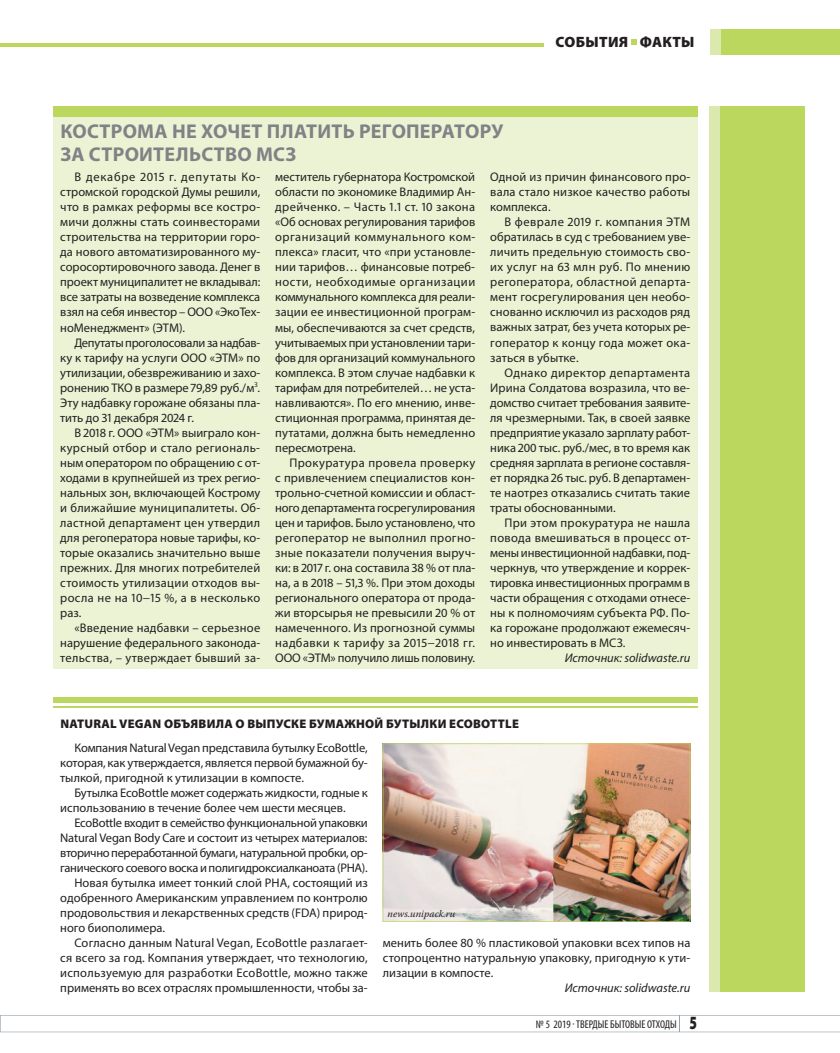
<style>
.page{position:relative;width:840px;height:1053px;background:#fff}
.page>*{position:absolute;margin:0;border:0;box-sizing:border-box;transform-origin:0 0}
.t1{font:700 20px/22.5px "Myriad Pro";letter-spacing:.01em;color:#808285}
.t2{font:900 15px "Myriad Pro";letter-spacing:.02em;color:#231f20}
.t3{font:12.5px/15px "Myriad Pro";color:#231f20;text-align:justify}
.t4{font:900 12.5px "Myriad Pro";letter-spacing:.02em;color:#231f20}
.t5{font:12.5px "Myriad Pro";letter-spacing:-.025em;color:#231f20}
.t6{font:12.5px "Myriad Pro";letter-spacing:-.03em;color:#231f20}
.t7{font:12.5px "Myriad Pro";letter-spacing:-.02em;color:#231f20}
.t8{font:12.5px "Myriad Pro";letter-spacing:.02em;color:#231f20}
.t9{font:italic 12.5px "Myriad Pro";color:#231f20}
.t10{font:condensed 11.25px "Myriad Pro";color:#231f20}
.t11{font:italic 10px "Warnock Pro";color:#231f20}
.s1{font-weight:900;font-stretch:normal;font-size:18.75px}
</style>
<div class="page">
<svg style="left:0;top:1015px;width:840px;height:17px"></svg>
<div style="left:721px;top:29px;width:119px;height:26px;background:#bbd75e"></div>
<svg style="left:631px;top:39px;width:6px;height:5px"></svg>
<hr style="left:0;top:43px;width:543px;height:4px;background:#bbd75e">
<div style="left:711px;top:29px;width:10px;height:26px;background:#dce9ae"></div>
<div style="left:719px;top:106px;width:85px;height:885px;background:#bbd75e"></div>
<div style="left:709px;top:106px;width:10px;height:885px;background:#dce9ae"></div>
<div style="left:53px;top:697px;width:644px;height:5px;background:#bbd75e"></div>
<hr style="left:53px;top:706px;width:644px;height:1px;background:#bbd75e">
<div style="left:53px;top:116px;width:644px;height:553px;background:#ebf3d4"></div>
<div style="left:53px;top:106px;width:644px;height:10px;background:#bbd75e"></div>
<img style="left:383px;top:743px;width:307px;height:178px">
<p class="t2" style="left:555px;top:33px;width:141px">СОБЫТИЯ ФАКТЫ</p>
<h1 class="t1" style="left:60px;top:120px;width:444px">КОСТРОМА НЕ ХОЧЕТ ПЛАТИТЬ РЕГОПЕРАТОРУ<br>ЗА СТРОИТЕЛЬСТВО МСЗ</h1>
<p class="t3" style="left:60px;top:169px;width:202px;text-indent:14px">В декабре 2015 г. депутаты Ко&shy;стромской городской Думы решили, что в рамках реформы все костро&shy;мичи должны стать соинвесторами строительства на территории горо&shy;да нового автоматизированного му&shy;соросортировочного завода. Денег в проект муниципалитет не вкладывал: все затраты на возведение комплекса взял на себя инвестор – ООО «ЭкоТех&shy;ноМенеджмент» (ЭТМ).</p>
<p class="t3" style="left:60px;top:334px;width:202px;text-indent:14px">Депутаты проголосовали за надбав&shy;ку к тарифу на услуги ООО «ЭТМ» по утилизации, обезвреживанию и захо&shy;ронению ТКО в размере 79,89 руб./ м<sup>3</sup>.<br>Эту надбавку горожане обязаны пла&shy;тить до 31 декабря 2024 г.</p>
<p class="t3" style="left:60px;top:424px;width:202px;text-indent:14px">В 2018 г. ООО «ЭТМ» выиграло кон&shy;курсный отбор и стало региональ&shy;ным оператором по обращению с от&shy;ходами в крупнейшей из трех регио&shy;нальных зон, включающей Кострому и ближайшие муниципалитеты. Об&shy;ластной департамент цен утвердил для регоператора новые тарифы, ко&shy;торые оказались значительно выше прежних. Для многих потребителей стоимость утилизации отходов вы&shy;росла не на 10−15 %, а в несколько раз.</p>
<p class="t3" style="left:60px;top:619px;width:201px;text-indent:14px">«Введение надбавки – серьезное нарушение федерального законода&shy;тельства, – утверждает бывший за-</p>
<p class="t3" style="left:275px;top:169px;width:202px">меститель губернатора Костромской области по экономике Владимир Ан&shy;дрейченко. – Часть 1.1 ст. 10 закона «Об основах регулирования тарифов организаций коммунального ком&shy;плекса» гласит, что «при установле&shy;нии тарифов… финансовые потреб&shy;ности, необходимые организации коммунального комплекса для реали&shy;зации ее инвестиционной програм&shy;мы, обеспечиваются за счет средств, учитываемых при установлении тари&shy;фов для организаций коммунального комплекса. В этом случае надбавки к тарифам для потребителей… не уста&shy;навливаются». По его мнению, инве&shy;стиционная программа, принятая де&shy;путатами, должна быть немедленно пересмотрена.</p>
<p class="t3" style="left:275px;top:454px;width:202px;text-indent:14px">Прокуратура провела проверку с привлечением специалистов кон&shy;трольно-счетной комиссии и област&shy;ного департамента госрегулирования цен и тарифов. Было установлено, что регоператор не выполнил прогно&shy;зные показатели получения выруч&shy;ки: в 2017 г. она составила 38 % от пла&shy;на, а в 2018 – 51,3 %. При этом доходы регионального оператора от прода&shy;жи вторсырья не превысили 20 % от намеченного. Из прогнозной суммы надбавки к тарифу за 2015−2018 гг.<br>ООО «ЭТМ» получило лишь половину.</p>
<p class="t3" style="left:490px;top:169px;width:202px">Одной из причин финансового про&shy;вала стало низкое качество работы комплекса.</p>
<p class="t3" style="left:490px;top:214px;width:202px;text-indent:14px">В феврале 2019 г. компания ЭТМ обратилась в суд с требованием уве&shy;личить предельную стоимость сво&shy;их услуг на 63 млн руб. По мнению регоператора, областной департа&shy;мент госрегулирования цен необо&shy;снованно исключил из расходов ряд важных затрат, без учета которых ре&shy;гоператор к концу года может ока&shy;заться в убытке.</p>
<p class="t3" style="left:490px;top:364px;width:202px;text-indent:14px">Однако директор департамента Ирина Солдатова возразила, что ве&shy;домство считает требования заявите&shy;ля чрезмерными. Так, в своей заявке предприятие указало зарплату работ&shy;ника 200 тыс. руб./мес, в то время как средняя зарплата в регионе составля&shy;ет порядка 26 тыс. руб. В департамен&shy;те наотрез отказались считать такие траты обоснованными.</p>
<p class="t3" style="left:490px;top:514px;width:201px;text-indent:14px">При этом прокуратура не нашла повода вмешиваться в процесс от&shy;мены инвестиционной надбавки, под&shy;черкнув, что утверждение и коррек&shy;тировка инвестиционных программ в части обращения с отходами отнесе&shy;ны к полномочиям субъекта РФ. По&shy;ка горожане продолжают ежемесяч&shy;но инвестировать в МСЗ.</p>
<p class="t9" style="left:565px;top:649px;width:127px">Источник: solidwaste.ru</p>
<p class="t4" style="left:60px;top:716px;width:460px">NATURAL VEGAN ОБЪЯВИЛА О ВЫПУСКЕ БУМАЖНОЙ БУТЫЛКИ ECOBOTTLE</p>
<p class="t3" style="left:60px;top:739px;width:309px;text-indent:14px">Компания Natural Vegan представила бутылку EcoBottle, которая, как утверждается, является первой бумажной бу&shy;тылкой, пригодной к утилизации в компосте.</p>
<p class="t3" style="left:60px;top:784px;width:309px;text-indent:14px">Бутылка EcoBottle может содержать жидкости, годные к использованию в течение более чем шести месяцев.</p>
<p class="t7" style="left:74px;top:814px;width:295px">EcoBottle входит в семейство функциональной упаковки</p>
<p class="t3" style="left:60px;top:829px;width:309px">Natural Vegan Body Care и состоит из четырех материалов:</p>
<p class="t6" style="left:60px;top:844px;width:309px">вторично переработанной бумаги, натуральной пробки, ор-</p>
<p class="t5" style="left:60px;top:859px;width:309px">ганического соевого воска и полигидроксиалканоата (PHA).</p>
<p class="t3" style="left:74px;top:874px;width:295px">Новая бутылка имеет тонкий слой PHA, состоящий из</p>
<p class="t3" style="left:60px;top:889px;width:309px">одобренного Американским управлением по контролю</p>
<p class="t3" style="left:60px;top:904px;width:309px">продовольствия и лекарственных средств (FDA) природ-</p>
<p class="t3" style="left:60px;top:919px;width:106px">ного биополимера.</p>
<p class="t3" style="left:74px;top:934px;width:295px">Согласно данным Natural Vegan, EcoBottle разлагает-</p>
<p class="t3" style="left:60px;top:949px;width:309px">ся всего за год. Компания утверждает, что технологию,</p>
<p class="t8" style="left:60px;top:964px;width:309px">используемую для разработки EcoBottle, можно также</p>
<p class="t3" style="left:60px;top:979px;width:309px">применять во всех отраслях промышленности, чтобы за-</p>
<p class="t11" style="left:388px;top:907px;width:69px">news.unipack.ru</p>
<p class="t3" style="left:383px;top:934px;width:309px">менить более 80 % пластиковой упаковки всех типов на стопроцентно натуральную упаковку, пригодную к ути&shy;лизации в компосте.</p>
<p class="t9" style="left:565px;top:979px;width:127px">Источник: solidwaste.ru</p>
<p class="t10" style="left:536px;top:1017px;width:162px">№ 5 2019 ТВЕРДЫЕ БЫТОВЫЕ ОТХОДЫ <span class="s1">5</span></p>
</div>
